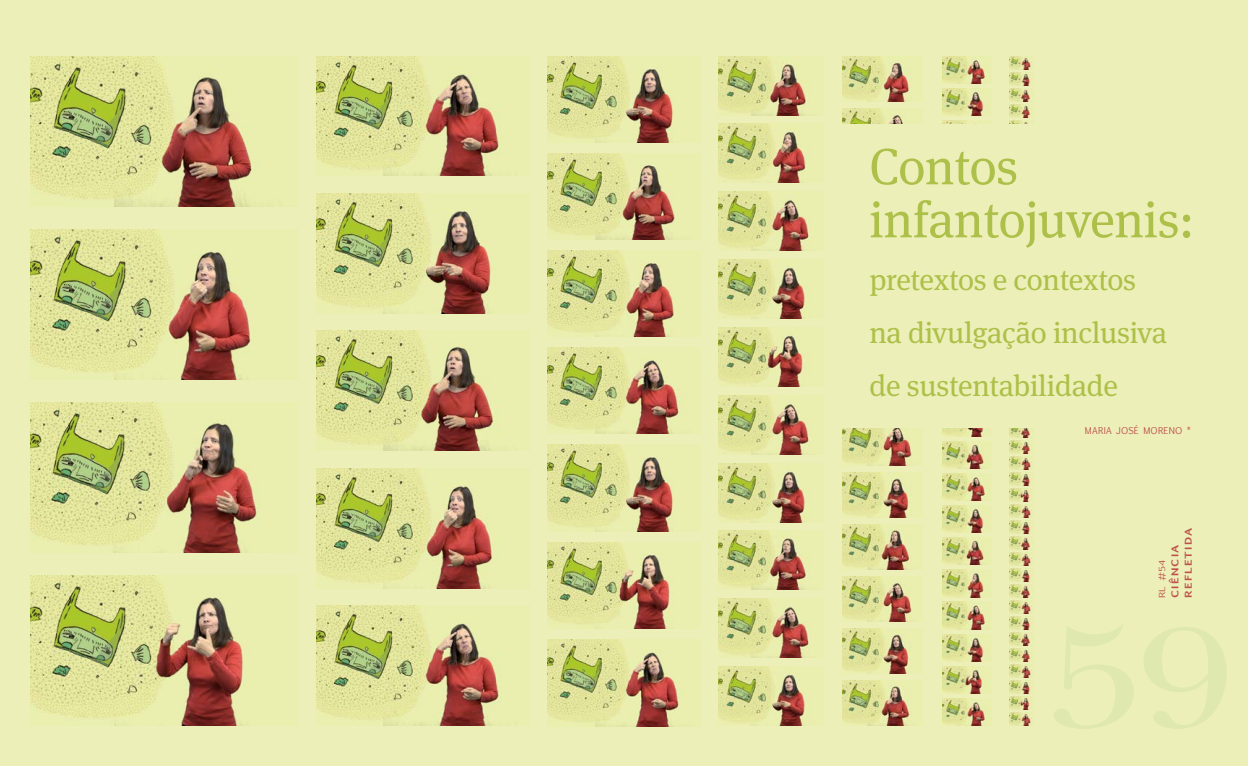
<style>
.page{position:relative;width:1248px;height:766px;background:#fff}
.page>*{position:absolute;margin:0;border:0;box-sizing:border-box;transform-origin:0 0}
.t1{font:51px/53px "Meta Serif Pro";letter-spacing:-.01em;color:#adc049}
.t2{font:30px/53px "Meta Serif Pro";letter-spacing:-.01em;color:#adc049}
.t3{font:700 9px/13.3px "Euphemia UCAS";letter-spacing:.1em;color:#bd524d;scale:1.3 1}
.t4{font:9px "Euphemia UCAS";letter-spacing:.025em;color:#bd524d}
.t5{font:8px "Euphemia UCAS";color:#bd524d;scale:1.3 1}
</style>
<div class="page">
<div style="left:0;top:0;width:1247px;height:765px;background:#edefb8"></div>
<img style="left:30px;top:56px;width:267px;height:150px">
<img style="left:30px;top:402px;width:231px;height:150px">
<img style="left:30px;top:575px;width:220px;height:150px">
<img style="left:30px;top:229px;width:226px;height:150px">
<img style="left:317px;top:331px;width:200px;height:119px">
<img style="left:317px;top:56px;width:200px;height:120px">
<img style="left:317px;top:605px;width:200px;height:120px">
<img style="left:317px;top:468px;width:183px;height:120px">
<img style="left:317px;top:193px;width:179px;height:120px">
<img style="left:547px;top:639px;width:145px;height:86px">
<img style="left:547px;top:153px;width:145px;height:86px">
<img style="left:547px;top:347px;width:145px;height:86px">
<img style="left:547px;top:542px;width:128px;height:86px">
<img style="left:547px;top:250px;width:128px;height:86px">
<img style="left:547px;top:56px;width:128px;height:86px">
<img style="left:547px;top:445px;width:128px;height:86px">
<img style="left:719px;top:598px;width:96px;height:59px">
<img style="left:719px;top:666px;width:93px;height:59px">
<img style="left:719px;top:56px;width:100px;height:59px">
<img style="left:719px;top:530px;width:100px;height:59px">
<img style="left:719px;top:395px;width:96px;height:59px">
<img style="left:719px;top:192px;width:97px;height:59px">
<img style="left:719px;top:327px;width:93px;height:59px">
<img style="left:719px;top:124px;width:91px;height:59px">
<img style="left:719px;top:463px;width:93px;height:59px">
<img style="left:719px;top:259px;width:93px;height:59px">
<img style="left:842px;top:524px;width:75px;height:45px">
<img style="left:842px;top:428px;width:75px;height:37px">
<img style="left:842px;top:108px;width:69px;height:16px">
<img style="left:842px;top:56px;width:70px;height:45px">
<img style="left:842px;top:472px;width:70px;height:45px">
<img style="left:942px;top:120px;width:46px;height:4px">
<img style="left:942px;top:537px;width:49px;height:28px">
<img style="left:942px;top:441px;width:49px;height:27px">
<img style="left:942px;top:56px;width:48px;height:27px">
<img style="left:942px;top:473px;width:48px;height:27px">
<img style="left:942px;top:698px;width:48px;height:27px">
<img style="left:942px;top:601px;width:48px;height:28px">
<img style="left:942px;top:666px;width:48px;height:27px">
<img style="left:942px;top:569px;width:48px;height:28px">
<img style="left:942px;top:88px;width:48px;height:27px">
<img style="left:942px;top:505px;width:48px;height:27px">
<img style="left:942px;top:428px;width:47px;height:8px">
<img style="left:942px;top:634px;width:48px;height:27px">
<img style="left:1009px;top:88px;width:24px;height:14px">
<img style="left:1009px;top:56px;width:24px;height:14px">
<img style="left:1009px;top:120px;width:24px;height:4px">
<img style="left:1009px;top:104px;width:24px;height:13px">
<img style="left:1009px;top:72px;width:24px;height:14px">
<img style="left:1009px;top:428px;width:24px;height:9px">
<img style="left:1009px;top:632px;width:24px;height:13px">
<img style="left:1009px;top:536px;width:24px;height:13px">
<img style="left:1009px;top:584px;width:24px;height:13px">
<img style="left:1009px;top:600px;width:24px;height:13px">
<img style="left:1009px;top:504px;width:24px;height:13px">
<img style="left:1009px;top:712px;width:24px;height:13px">
<img style="left:1009px;top:552px;width:24px;height:13px">
<img style="left:1009px;top:456px;width:24px;height:13px">
<img style="left:1009px;top:664px;width:24px;height:13px">
<img style="left:1009px;top:488px;width:24px;height:13px">
<img style="left:1009px;top:696px;width:24px;height:13px">
<img style="left:1009px;top:440px;width:24px;height:13px">
<img style="left:1009px;top:648px;width:24px;height:13px">
<img style="left:1009px;top:616px;width:24px;height:13px">
<img style="left:1009px;top:520px;width:24px;height:13px">
<img style="left:1009px;top:568px;width:24px;height:13px">
<img style="left:1009px;top:472px;width:24px;height:13px">
<img style="left:1009px;top:680px;width:24px;height:13px">
<img style="left:842px;top:680px;width:75px;height:45px">
<img style="left:842px;top:576px;width:75px;height:45px">
<img style="left:842px;top:628px;width:70px;height:45px">
<h1 class="t1" style="left:869px;top:137px;width:326px">Contos infantojuvenis:</h1>
<p class="t2" style="left:869px;top:252px;width:299px">pretextos e contextos na divulgação inclusiva de sustentabilidade</p>
<p class="t4" style="left:1084px;top:424px;width:108px">MARIA JOSÉ MORENO *</p>
<p class="t3" style="left:1168px;top:597px;width:55px;rotate:-90deg">CIÊNCIA<br>REFLETIDA</p>
<p class="t5" style="left:1156px;top:597px;width:31px;rotate:-90deg">RL #54</p>
</div>
